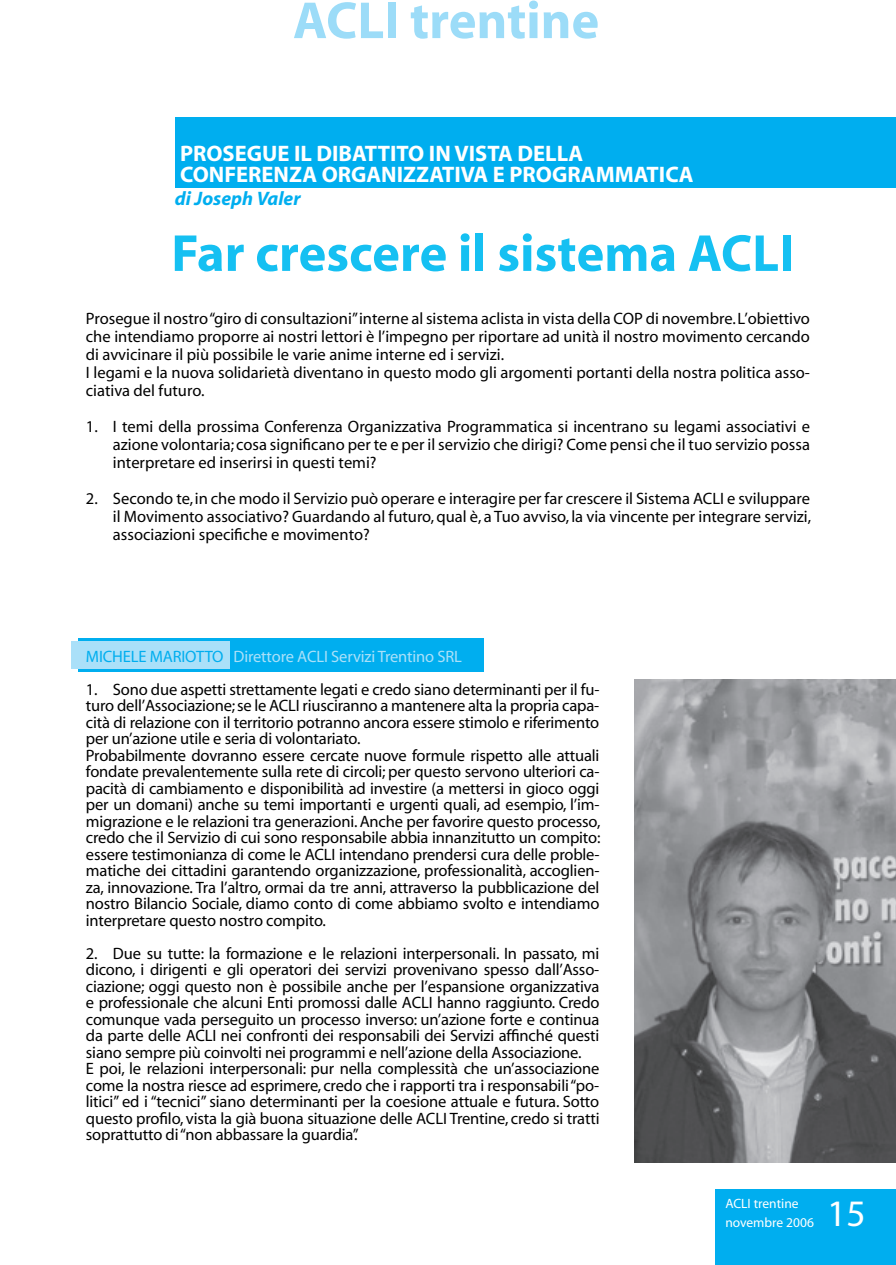
<style>
.page{position:relative;width:896px;height:1265px;background:#fff}
.page>*{position:absolute;margin:0;border:0;box-sizing:border-box;transform-origin:0 0}
.t1{font:700 52.5px "Myriad";color:#15c0f2}
.t2{font:700 52.5px "Myriad";color:#9cdcf8}
.t3{font:37.5px "Myriad";color:#fff}
.t4{font:700 22.5px/21px "Myriad";color:#fff}
.t5{font:italic 700 19.5px "Myriad";color:#00aeef}
.t6{font:16.5px/16.5px "Myriad";letter-spacing:-.01em;color:#000}
.t7{font:16.5px "Myriad";letter-spacing:-.01em;color:#aae0f9}
.t8{font:13.5px/19.5px "Myriad";color:#fff}
.s1{color:#00aeef}
</style>
<div class="page">
<img style="left:634px;top:679px;width:261px;height:483px">
<div style="left:715px;top:1189px;width:180px;height:76px;background:#00aeef"></div>
<div style="left:175px;top:118px;width:720px;height:70px;background:#00aeef"></div>
<div style="left:78px;top:638px;width:405px;height:34px;background:#00aeef"></div>
<div style="left:71px;top:641px;width:159px;height:27px;background:#aae0f9"></div>
<h1 class="t2" style="left:293px;top:1px;width:307px">ACLI trentine</h1>
<h3 class="t4" style="left:180px;top:144px;width:515px">PROSEGUE IL DIBATTITO IN VISTA DELLA<br>CONFERENZA ORGANIZZATIVA E PROGRAMMATICA</h3>
<p class="t5" style="left:175px;top:191px;width:127px">di Joseph Valer</p>
<h1 class="t1" style="left:171px;top:234px;width:624px">Far crescere il sistema ACLI</h1>
<p class="t6" style="left:86px;top:311px;width:725px;line-height:18px">Prosegue il nostro “giro di consultazioni” interne al sistema aclista in vista della COP di novembre. L’obiettivo che intendiamo proporre ai nostri lettori è l’impegno per riportare ad unità il nostro movimento cercando di avvicinare il più possibile le varie anime interne ed i servizi.<br>I legami e la nuova solidarietà diventano in questo modo gli argomenti portanti della nostra politica asso&shy;ciativa del futuro.</p>
<p class="t6" style="left:113px;top:419px;width:698px;line-height:18px;text-align:justify;text-indent:-27px">1. I temi della prossima Conferenza Organizzativa Programmatica si incentrano su legami associativi e azione volontaria; cosa significano per te e per il servizio che dirigi? Come pensi che il tuo servizio possa interpretare ed inserirsi in questi temi?</p>
<p class="t6" style="left:113px;top:491px;width:699px;line-height:18px;text-align:justify;text-indent:-27px">2. Secondo te, in che modo il Servizio può operare e interagire per far crescere il Sistema ACLI e sviluppare il Movimento associativo? Guardando al futuro, qual è, a Tuo avviso, la via vincente per integrare servizi, associazioni specifiche e movimento?</p>
<p class="t7" style="left:86px;top:650px;width:377px"><span class="s1">MICHELE MARIOTTO</span> Direttore ACLI Servizi Trentino SRL</p>
<p class="t6" style="left:86px;top:682px;width:516px">1. Sono due aspetti strettamente legati e credo siano determinanti per il fu&shy;turo dell’Associazione; se le ACLI riusciranno a mantenere alta la propria capa&shy;cità di relazione con il territorio potranno ancora essere stimolo e riferimento per un’azione utile e seria di volontariato.<br>Probabilmente dovranno essere cercate nuove formule rispetto alle attuali fondate prevalentemente sulla rete di circoli; per questo servono ulteriori ca&shy;pacità di cambiamento e disponibilità ad investire (a mettersi in gioco oggi per un domani) anche su temi importanti e urgenti quali, ad esempio, l’im&shy;migrazione e le relazioni tra generazioni. Anche per favorire questo processo, credo che il Servizio di cui sono responsabile abbia innanzitutto un compito: essere testimonianza di come le ACLI intendano prendersi cura delle proble&shy;matiche dei cittadini garantendo organizzazione, professionalità, accoglien&shy;za, innovazione. Tra l’altro, ormai da tre anni, attraverso la pubblicazione del nostro Bilancio Sociale, diamo conto di come abbiamo svolto e intendiamo interpretare questo nostro compito.</p>
<p class="t6" style="left:86px;top:946px;width:515px">2. Due su tutte: la formazione e le relazioni interpersonali. In passato, mi dicono, i dirigenti e gli operatori dei servizi provenivano spesso dall’Asso&shy;ciazione; oggi questo non è possibile anche per l’espansione organizzativa e professionale che alcuni Enti promossi dalle ACLI hanno raggiunto. Credo comunque vada perseguito un processo inverso: un’azione forte e continua da parte delle ACLI nei confronti dei responsabili dei Servizi affinché questi siano sempre più coinvolti nei programmi e nell’azione della Associazione.<br>E poi, le relazioni interpersonali: pur nella complessità che un’associazione come la nostra riesce ad esprimere, credo che i rapporti tra i responsabili “po&shy;litici” ed i “tecnici” siano determinanti per la coesione attuale e futura. Sotto questo profilo, vista la già buona situazione delle ACLI Trentine, credo si tratti soprattutto di “non abbassare la guardia”.</p>
<p class="t8" style="left:725px;top:1194px;width:90px">ACLI trentine novembre 2006</p>
<h2 class="t3" style="left:827px;top:1199px;width:40px">15</h2>
</div>
